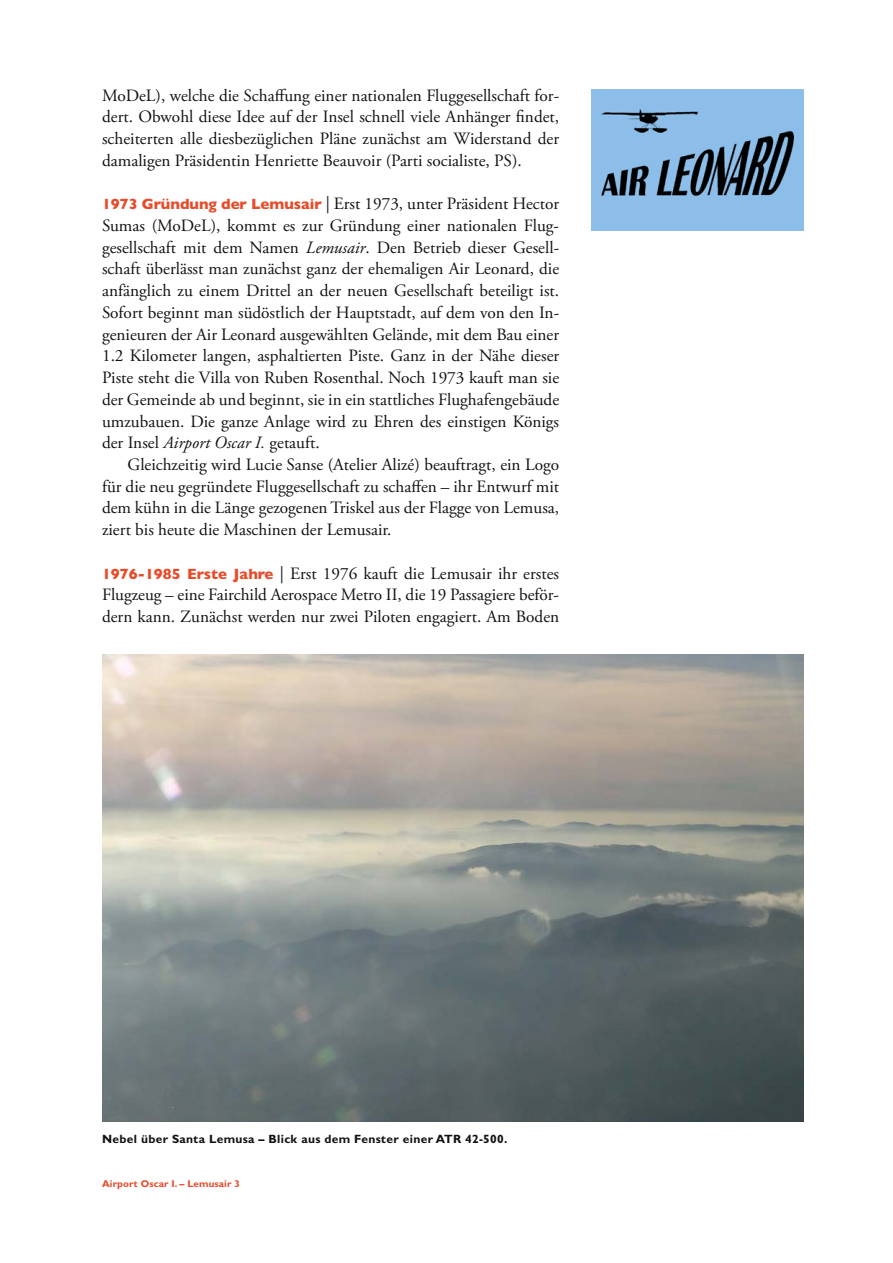
<style>
.page{position:relative;width:893px;height:1263px;background:#fff}
.page>*{position:absolute;margin:0;border:0;box-sizing:border-box;transform-origin:0 0}
.t1{font:17.25px/21.8px "Adobe Garamond Pro";color:#121212;text-align:justify}
.t2{font:700 12px "Gill Sans MT Pro";letter-spacing:.025em;color:#121212}
.t3{font:700 9.9px "Gill Sans MT Pro";letter-spacing:.01em;color:#e74b2a}
.s1{font-family:"Gill Sans MT Pro";font-weight:800;font-size:15px;color:#e74b2a}
.s2{font-style:italic}
</style>
<div class="page">
<img style="left:591px;top:89px;width:213px;height:142px">
<img style="left:102px;top:654px;width:702px;height:467px">
<p class="t1" style="left:102px;top:85px;width:459px">MoDeL), welche die Schaffung einer nationalen Fluggesellschaft for&shy;dert. Obwohl diese Idee auf der Insel schnell viele Anhänger findet, scheiterten alle diesbezüglichen Pläne zunächst am Widerstand der damaligen Präsidentin Henriette Beauvoir (Parti socialiste, PS).</p>
<p class="t1" style="left:102px;top:194px;width:459px"><span class="s1">1973 Gründung der Lemusair</span> | Erst 1973, unter Präsident Hector Sumas (MoDeL), kommt es zur Gründung einer nationalen Flug&shy;gesellschaft mit dem Namen <span class="s2">Lemusair</span>. Den Betrieb dieser Gesell&shy;schaft überlässt man zunächst ganz der ehemaligen Air Leonard, die anfänglich zu einem Drittel an der neuen Gesellschaft beteiligt ist.<br>Sofort beginnt man südöstlich der Hauptstadt, auf dem von den In&shy;genieuren der Air Leonard ausgewählten Gelände, mit dem Bau einer 1.2 Kilometer langen, asphaltierten Piste. Ganz in der Nähe dieser Piste steht die Villa von Ruben Rosenthal. Noch 1973 kauft man sie der Gemeinde ab und beginnt, sie in ein stattliches Flughafengebäude umzubauen. Die ganze Anlage wird zu Ehren des einstigen Königs der Insel <span class="s2">Airport Oscar I.</span> getauft.</p>
<p class="t1" style="left:102px;top:454px;width:459px;text-indent:26px">Gleichzeitig wird Lucie Sanse (Atelier Alizé) beauftragt, ein Logo für die neu gegründete Fluggesellschaft zu schaffen – ihr Entwurf mit dem kühn in die Länge gezogenen Triskel aus der Flagge von Lemusa, ziert bis heute die Maschinen der Lemusair.</p>
<p class="t1" style="left:102px;top:563px;width:459px"><span class="s1">1976-1985 Erste Jahre</span> | Erst 1976 kauft die Lemusair ihr erstes Flugzeug – eine Fairchild Aerospace Metro II, die 19 Passagiere beför&shy;dern kann. Zunächst werden nur zwei Piloten engagiert. Am Boden</p>
<p class="t2" style="left:102px;top:1132px;width:407px">Nebel über Santa Lemusa – Blick aus dem Fenster einer ATR 42-500.</p>
<p class="t3" style="left:102px;top:1177px;width:139px">Airport Oscar I. – Lemusair 3</p>
</div>
